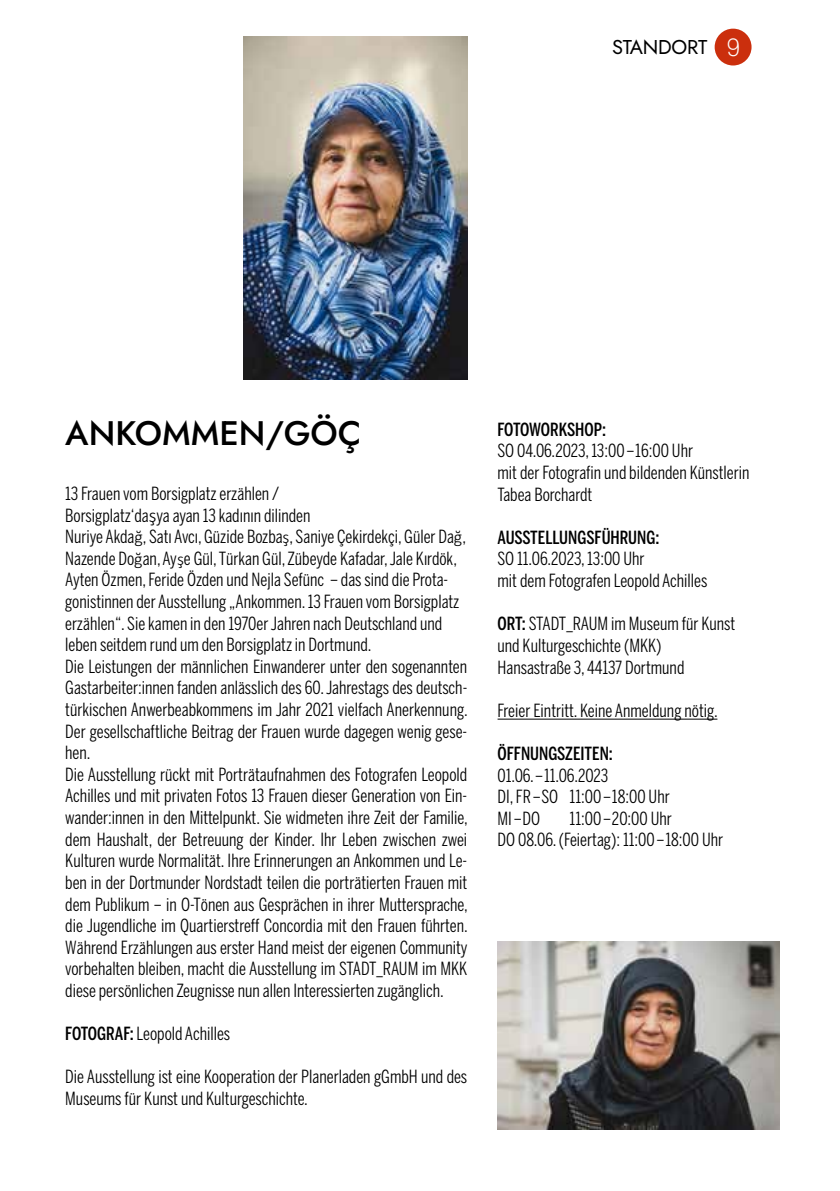
<style>
.page{position:relative;width:840px;height:1191px;background:#fff}
.page>*{position:absolute;margin:0;border:0;box-sizing:border-box;transform-origin:0 0}
.t1{font:34px "Jost";color:#000}
.t2{font:20px "Jost";letter-spacing:-.01em;color:#000}
.t3{font:18px/21.6px "Benton Sans Comp";color:#000}
.t4{font:500 18px "Benton Sans Comp";color:#000}
.s1{font-family:"Akkurat";font-weight:300;font-size:25px;color:#fff}
.s2{font-family:"Calibri";font-weight:300;font-size:20px}
.s3{font-family:"Calibri";font-weight:300}
.s4{font-weight:500}
</style>
<div class="page">
<img style="left:497px;top:941px;width:282px;height:188px">
<img style="left:243px;top:36px;width:224px;height:343px">
<hr style="left:497px;top:719px;width:220px;height:1px;background:#000">
<div style="left:714px;top:29px;width:37px;height:36px;background:#cb2f0d;border-radius:50%"></div>
<p class="t2" style="left:611px;top:34px;width:130px">STANDORT <span class="s1">9</span></p>
<h1 class="t1" style="left:65px;top:410px;width:297px">ANKOMMEN/GÖÇ</h1>
<p class="t3" style="left:65px;top:482px;width:404px">13 Frauen vom Borsigplatz erzählen /<br>Borsigplatz‘da<span class="s2">ş</span>ya ayan 13 kadının dilinden<br>Nuriye Akda<span class="s3">ğ</span>, Satı Avcı, Güzide Bozba<span class="s3">ş</span>, Saniye Çekirdekçi, Güler Da<span class="s3">ğ</span>, Nazende Do<span class="s3">ğ</span>an, Ay<span class="s3">ş</span>e Gül, Türkan Gül, Zübeyde Kafadar, Jale Kırdök, Ayten Özmen, Feride Özden und Nejla Sefünc – das sind die Prota&shy;gonistinnen der Ausstellung „Ankommen. 13 Frauen vom Borsigplatz erzählen“. Sie kamen in den 1970er Jahren nach Deutschland und leben seitdem rund um den Borsigplatz in Dortmund.<br>Die Leistungen der männlichen Einwanderer unter den sogenannten Gastarbeiter:innen fanden anlässlich des 60. Jahrestags des deutsch&shy;türkischen Anwerbeabkommens im Jahr 2021 vielfach Anerkennung.<br>Der gesellschaftliche Beitrag der Frauen wurde dagegen wenig gese&shy;hen.<br>Die Ausstellung rückt mit Porträtaufnahmen des Fotografen Leopold Achilles und mit privaten Fotos 13 Frauen dieser Generation von Ein&shy;wander:innen in den Mittelpunkt. Sie widmeten ihre Zeit der Familie, dem Haushalt, der Betreuung der Kinder. Ihr Leben zwischen zwei Kulturen wurde Normalität. Ihre Erinnerungen an Ankommen und Le&shy;ben in der Dortmunder Nordstadt teilen die porträtierten Frauen mit dem Publikum – in O-Tönen aus Gesprächen in ihrer Muttersprache, die Jugendliche im Quartierstreff Concordia mit den Frauen führten.<br>Während Erzählungen aus erster Hand meist der eigenen Community vorbehalten bleiben, macht die Ausstellung im STADT_RAUM im MKK diese persönlichen Zeugnisse nun allen Interessierten zugänglich.</p>
<p class="t3" style="left:65px;top:1022px;width:166px"><span class="s4">FOTOGRAF:</span> Leopold Achilles</p>
<p class="t3" style="left:65px;top:1066px;width:403px">Die Ausstellung ist eine Kooperation der Planerladen gGmbH und des<br>Museums für Kunst und Kulturgeschichte.</p>
<p class="t4" style="left:497px;top:419px;width:110px">FOTOWORKSHOP:</p>
<p class="t3" style="left:497px;top:440px;width:253px">SO 04.06.2023, 13:00 – 16:00 Uhr<br>mit der Fotografin und bildenden Künstlerin<br>Tabea Borchardt</p>
<p class="t4" style="left:497px;top:527px;width:163px">AUSSTELLUNGSFÜHRUNG:</p>
<p class="t3" style="left:497px;top:548px;width:211px">SO 11.06.2023, 13:00 Uhr<br>mit dem Fotografen Leopold Achilles</p>
<p class="t3" style="left:497px;top:613px;width:239px"><span class="s4">ORT:</span> STADT_RAUM im Museum für Kunst und Kulturgeschichte (MKK)<br>Hansastraße 3, 44137 Dortmund</p>
<p class="t3" style="left:497px;top:699px;width:222px">Freier Eintritt. Keine Anmeldung nötig.</p>
<p class="t4" style="left:497px;top:743px;width:117px">ÖFFNUNGSZEITEN:</p>
<p class="t3" style="left:497px;top:764px;width:174px">01.06. – 11.06.2023<br>DI, FR – SO 11:00 – 18:00 Uhr<br>MI – DO</p>
<p class="t3" style="left:497px;top:807px;width:227px;text-indent:72px">11:00 – 20:00 Uhr<br>DO 08.06. (Feiertag): 11:00 – 18:00 Uhr</p>
</div>
